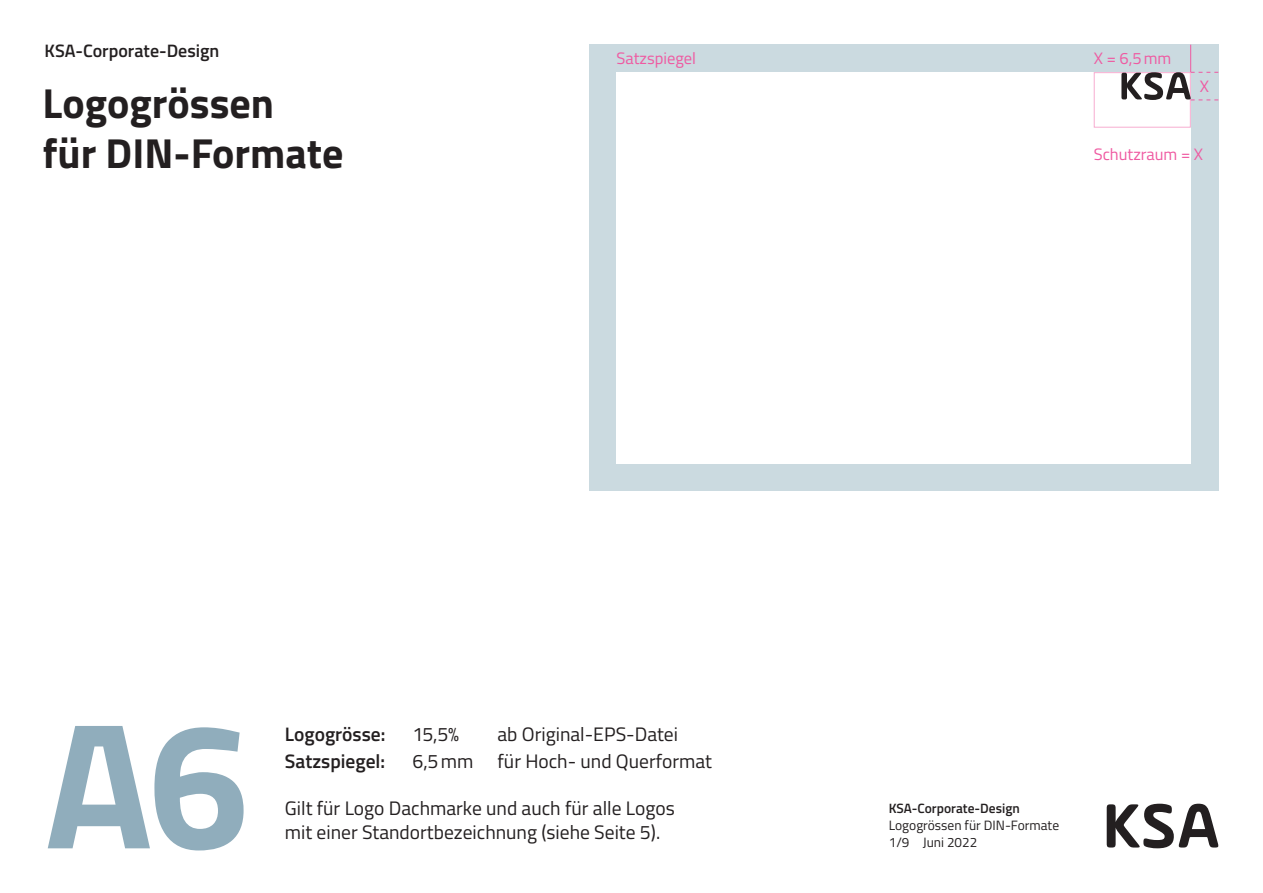
<style>
.page{position:relative;width:1263px;height:893px;background:#fff}
.page>*{position:absolute;margin:0;border:0;box-sizing:border-box;transform-origin:0 0}
.t1{font:700 180px "Titillium Web";color:#90adbc}
.t2{font:700 42px/50.4px "Titillium Web";color:#231f20}
.t3{font:19.5px/23.4px "Titillium Web";color:#231f20}
.t4{font:600 19.5px "Titillium Web";color:#231f20}
.t5{font:600 18px "Titillium Web";color:#231f20}
.t6{font:16.5px "Titillium Web";color:#ef59a1}
.t7{font:13.5px/17.2px "Titillium Web";color:#231f20}
.t8{font:600 13.5px "Titillium Web";color:#231f20}
</style>
<div class="page">
<div style="left:589px;top:45px;width:629px;height:446px;background:#cbdae0"></div>
<div style="left:617px;top:72px;width:574px;height:391px;background:#fff"></div>
<svg style="left:1121px;top:45px;width:97px;height:56px"></svg>
<svg style="left:1107px;top:804px;width:111px;height:44px"></svg>
<p class="t5" style="left:45px;top:37px;width:176px">KSA-Corporate-Design</p>
<h2 class="t2" style="left:43px;top:76px;width:303px">Logogrössen<br>für DIN-Formate</h2>
<p class="t6" style="left:617px;top:46px;width:81px">Satzspiegel</p>
<p class="t6" style="left:1094px;top:46px;width:79px">X = 6,5mm</p>
<p class="t6" style="left:1200px;top:74px;width:11px">X</p>
<p class="t6" style="left:1094px;top:142px;width:111px">Schutzraum = X</p>
<h1 class="t1" style="left:45px;top:648px;width:206px">A6</h1>
<p class="t4" style="left:285px;top:719px;width:102px">Logogrösse:</p>
<p class="t3" style="left:412px;top:721px;width:48px">15,5%</p>
<p class="t3" style="left:497px;top:721px;width:182px">ab Original-EPS-Datei</p>
<p class="t4" style="left:285px;top:747px;width:102px">Satzspiegel:</p>
<p class="t3" style="left:412px;top:749px;width:301px">6,5mm für Hoch- und Querformat</p>
<p class="t3" style="left:285px;top:796px;width:391px">Gilt für Logo Dachmarke und auch für alle Logos mit einer Standortbezeichnung (siehe Seite 5).</p>
<p class="t8" style="left:889px;top:798px;width:133px">KSA-Corporate-Design</p>
<p class="t7" style="left:889px;top:816px;width:172px">Logogrössen für DIN-Formate<br>1/9 Juni 2022</p>
</div>
